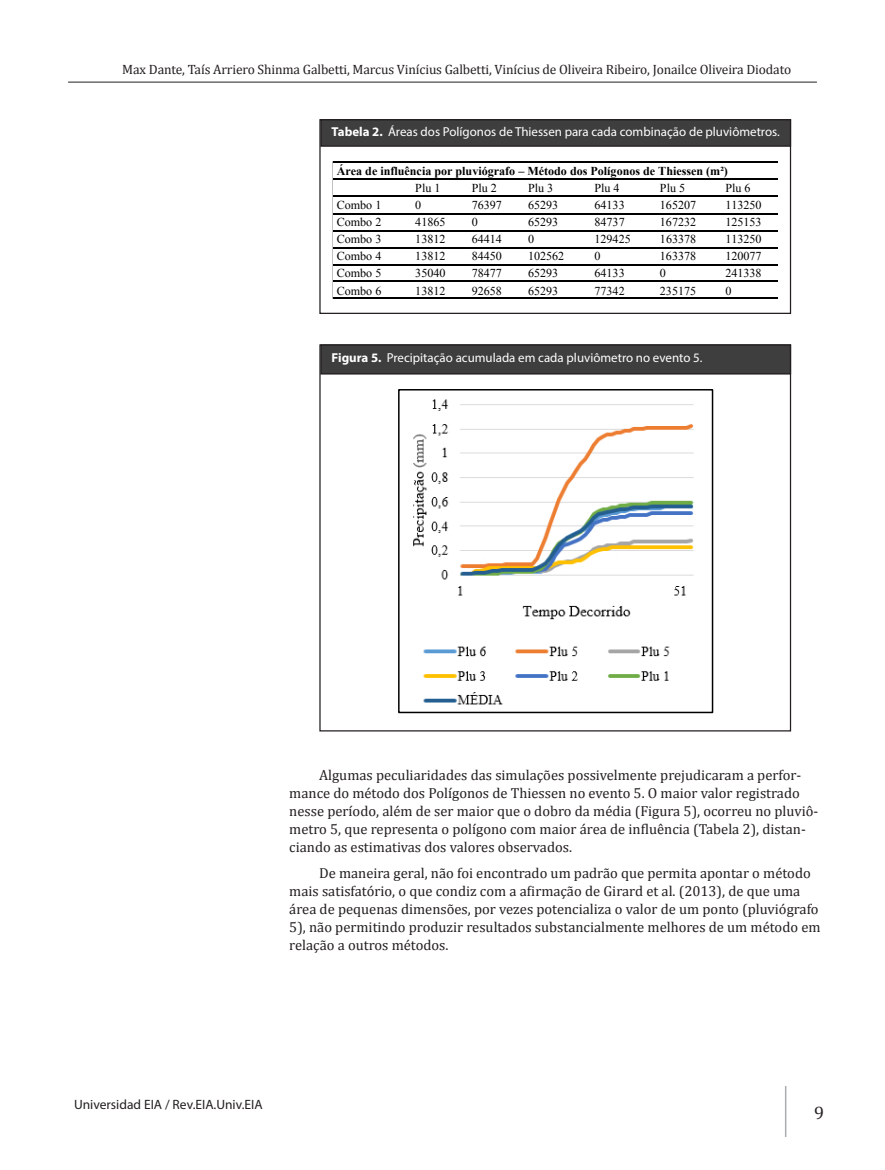
<style>
.page{position:relative;width:885px;height:1170px;background:#fff}
.page>*{position:absolute;margin:0;border:0;box-sizing:border-box;transform-origin:0 0}
.t1{font:18px "Cambria";color:#231f20}
.Cuerpo_de_texto{font:14.55px/18px "Cambria";color:#231f20}
.t2{font:13.5px "Cambria";letter-spacing:-.01em;color:#231f20}
.t3{font:13.5px "Myriad Pro";color:#231f20}
.t4{font:12.9px "Myriad Pro";color:#fff}
.t5{font:12px "Times New Roman";color:#000}
.t6{font:700 12px/17.1px "Times New Roman";color:#000}
.s1{font-weight:700}
.s2{font-weight:400}
</style>
<div class="page">
<hr style="left:784px;top:1085px;width:2px;height:51px;background:#a9acb0">
<hr style="left:68px;top:82px;width:748px;height:1px;background:#231f20">
<hr style="left:333px;top:162px;width:444px;height:1px;background:#000">
<hr style="left:333px;top:179px;width:78px;height:1px;background:#000">
<hr style="left:412px;top:179px;width:55px;height:1px;background:#000">
<hr style="left:468px;top:179px;width:57px;height:1px;background:#000">
<hr style="left:526px;top:179px;width:64px;height:1px;background:#000">
<hr style="left:591px;top:179px;width:64px;height:1px;background:#000">
<hr style="left:656px;top:179px;width:66px;height:1px;background:#000">
<hr style="left:723px;top:179px;width:54px;height:1px;background:#000">
<hr style="left:333px;top:196px;width:78px;height:1px;background:#000">
<hr style="left:412px;top:196px;width:55px;height:1px;background:#000">
<hr style="left:468px;top:196px;width:57px;height:1px;background:#000">
<hr style="left:526px;top:196px;width:64px;height:1px;background:#000">
<hr style="left:591px;top:196px;width:64px;height:1px;background:#000">
<hr style="left:656px;top:196px;width:66px;height:1px;background:#000">
<hr style="left:723px;top:196px;width:54px;height:1px;background:#000">
<hr style="left:333px;top:213px;width:78px;height:1px;background:#000">
<hr style="left:412px;top:213px;width:55px;height:1px;background:#000">
<hr style="left:468px;top:213px;width:57px;height:1px;background:#000">
<hr style="left:526px;top:213px;width:64px;height:1px;background:#000">
<hr style="left:591px;top:213px;width:64px;height:1px;background:#000">
<hr style="left:656px;top:213px;width:66px;height:1px;background:#000">
<hr style="left:723px;top:213px;width:54px;height:1px;background:#000">
<hr style="left:333px;top:230px;width:78px;height:1px;background:#000">
<hr style="left:412px;top:230px;width:55px;height:1px;background:#000">
<hr style="left:468px;top:230px;width:57px;height:1px;background:#000">
<hr style="left:526px;top:230px;width:64px;height:1px;background:#000">
<hr style="left:591px;top:230px;width:64px;height:1px;background:#000">
<hr style="left:656px;top:230px;width:66px;height:1px;background:#000">
<hr style="left:723px;top:230px;width:54px;height:1px;background:#000">
<hr style="left:333px;top:247px;width:78px;height:1px;background:#000">
<hr style="left:412px;top:247px;width:55px;height:1px;background:#000">
<hr style="left:468px;top:247px;width:57px;height:1px;background:#000">
<hr style="left:526px;top:247px;width:64px;height:1px;background:#000">
<hr style="left:591px;top:247px;width:64px;height:1px;background:#000">
<hr style="left:656px;top:247px;width:66px;height:1px;background:#000">
<hr style="left:723px;top:247px;width:54px;height:1px;background:#000">
<hr style="left:333px;top:264px;width:78px;height:1px;background:#000">
<hr style="left:412px;top:264px;width:55px;height:1px;background:#000">
<hr style="left:468px;top:264px;width:57px;height:1px;background:#000">
<hr style="left:526px;top:264px;width:64px;height:1px;background:#000">
<hr style="left:591px;top:264px;width:64px;height:1px;background:#000">
<hr style="left:656px;top:264px;width:66px;height:1px;background:#000">
<hr style="left:723px;top:264px;width:54px;height:1px;background:#000">
<hr style="left:333px;top:280px;width:78px;height:1px;background:#000">
<hr style="left:412px;top:280px;width:55px;height:1px;background:#000">
<hr style="left:468px;top:280px;width:57px;height:1px;background:#000">
<hr style="left:526px;top:280px;width:64px;height:1px;background:#000">
<hr style="left:591px;top:280px;width:64px;height:1px;background:#000">
<hr style="left:656px;top:280px;width:66px;height:1px;background:#000">
<hr style="left:723px;top:280px;width:54px;height:1px;background:#000">
<hr style="left:333px;top:297px;width:78px;height:1px;background:#000">
<hr style="left:411px;top:297px;width:56px;height:1px;background:#000">
<hr style="left:467px;top:297px;width:58px;height:1px;background:#000">
<hr style="left:525px;top:297px;width:65px;height:1px;background:#000">
<hr style="left:590px;top:297px;width:65px;height:1px;background:#000">
<hr style="left:655px;top:297px;width:67px;height:1px;background:#000">
<hr style="left:722px;top:297px;width:55px;height:1px;background:#000">
<div style="left:321px;top:120px;width:469px;height:26px;background:#3e3e3f"></div>
<div style="left:320px;top:119px;width:471px;height:28px;border:1px solid #231f20"></div>
<img style="left:413px;top:399px;width:281px;height:306px">
<div style="left:398px;top:389px;width:315px;height:324px;border:2px solid #000"></div>
<div style="left:321px;top:345px;width:469px;height:29px;background:#3e3e3f"></div>
<div style="left:320px;top:344px;width:471px;height:30px;border:1px solid #231f20"></div>
<p class="t2" style="left:122px;top:61px;width:670px">Max Dante, Taís Arriero Shinma Galbetti, Marcus Vinícius Galbetti, Vinícius de Oliveira Ribeiro, Jonailce Oliveira Diodato</p>
<p class="t4" style="left:331px;top:124px;width:449px"><span class="s1">Tabela 2.</span> Áreas dos Polígonos de Thiessen para cada combinação de pluviômetros.</p>
<p class="t6" style="left:415px;top:162px;width:314px;text-indent:-78px">Área de influência por pluviógrafo – Método dos Polígonos de Thiessen (m²)<br><span class="s2">Plu 1</span></p>
<p class="t5" style="left:471px;top:180px;width:27px">Plu 2</p>
<p class="t5" style="left:528px;top:180px;width:27px">Plu 3</p>
<p class="t5" style="left:594px;top:180px;width:27px">Plu 4</p>
<p class="t5" style="left:660px;top:180px;width:27px">Plu 5</p>
<p class="t5" style="left:725px;top:180px;width:27px">Plu 6</p>
<p class="t5" style="left:337px;top:197px;width:46px">Combo 1</p>
<p class="t5" style="left:415px;top:197px;width:8px">0</p>
<p class="t5" style="left:471px;top:197px;width:32px">76397</p>
<p class="t5" style="left:528px;top:197px;width:32px">65293</p>
<p class="t5" style="left:594px;top:197px;width:32px">64133</p>
<p class="t5" style="left:660px;top:197px;width:38px">165207</p>
<p class="t5" style="left:725px;top:197px;width:38px">113250</p>
<p class="t5" style="left:337px;top:214px;width:46px">Combo 2</p>
<p class="t5" style="left:415px;top:214px;width:32px">41865</p>
<p class="t5" style="left:471px;top:214px;width:8px">0</p>
<p class="t5" style="left:528px;top:214px;width:32px">65293</p>
<p class="t5" style="left:594px;top:214px;width:32px">84737</p>
<p class="t5" style="left:660px;top:214px;width:38px">167232</p>
<p class="t5" style="left:725px;top:214px;width:38px">125153</p>
<p class="t5" style="left:337px;top:231px;width:46px">Combo 3</p>
<p class="t5" style="left:415px;top:231px;width:32px">13812</p>
<p class="t5" style="left:471px;top:231px;width:32px">64414</p>
<p class="t5" style="left:528px;top:231px;width:8px">0</p>
<p class="t5" style="left:594px;top:231px;width:38px">129425</p>
<p class="t5" style="left:660px;top:231px;width:38px">163378</p>
<p class="t5" style="left:725px;top:231px;width:38px">113250</p>
<p class="t5" style="left:337px;top:248px;width:46px">Combo 4</p>
<p class="t5" style="left:415px;top:248px;width:32px">13812</p>
<p class="t5" style="left:471px;top:248px;width:32px">84450</p>
<p class="t5" style="left:528px;top:248px;width:38px">102562</p>
<p class="t5" style="left:594px;top:248px;width:8px">0</p>
<p class="t5" style="left:660px;top:248px;width:38px">163378</p>
<p class="t5" style="left:725px;top:248px;width:38px">120077</p>
<p class="t5" style="left:337px;top:265px;width:46px">Combo 5</p>
<p class="t5" style="left:415px;top:265px;width:32px">35040</p>
<p class="t5" style="left:471px;top:265px;width:32px">78477</p>
<p class="t5" style="left:528px;top:265px;width:32px">65293</p>
<p class="t5" style="left:594px;top:265px;width:32px">64133</p>
<p class="t5" style="left:660px;top:265px;width:8px">0</p>
<p class="t5" style="left:725px;top:265px;width:38px">241338</p>
<p class="t5" style="left:337px;top:282px;width:46px">Combo 6</p>
<p class="t5" style="left:415px;top:282px;width:32px">13812</p>
<p class="t5" style="left:471px;top:282px;width:32px">92658</p>
<p class="t5" style="left:528px;top:282px;width:32px">65293</p>
<p class="t5" style="left:594px;top:282px;width:32px">77342</p>
<p class="t5" style="left:660px;top:282px;width:38px">235175</p>
<p class="t5" style="left:725px;top:282px;width:8px">0</p>
<p class="t4" style="left:331px;top:349px;width:372px"><span class="s1">Figura 5.</span> Precipitação acumulada em cada pluviômetro no evento 5.</p>
<p class="Cuerpo_de_texto" style="left:289px;top:765px;width:530px;text-indent:30px">Algumas peculiaridades das simulações possivelmente prejudicaram a perfor&shy;mance do método dos Polígonos de Thiessen no evento 5. O maior valor registrado nesse período, além de ser maior que o dobro da média (Figura 5), ocorreu no pluviô&shy;metro 5, que representa o polígono com maior área de influência (Tabela 2), distan&shy;ciando as estimativas dos valores observados.</p>
<p class="Cuerpo_de_texto" style="left:289px;top:864px;width:532px;text-indent:30px">De maneira geral, não foi encontrado um padrão que permita apontar o método mais satisfatório, o que condiz com a afirmação de Girard et al. (2013), de que uma área de pequenas dimensões, por vezes potencializa o valor de um ponto (pluviógrafo 5), não permitindo produzir resultados substancialmente melhores de um método em relação a outros métodos.</p>
<p class="t3" style="left:74px;top:1095px;width:190px">Universidad EIA / Rev.EIA.Univ.EIA</p>
<p class="t1" style="left:813px;top:1101px;width:11px">9</p>
</div>
